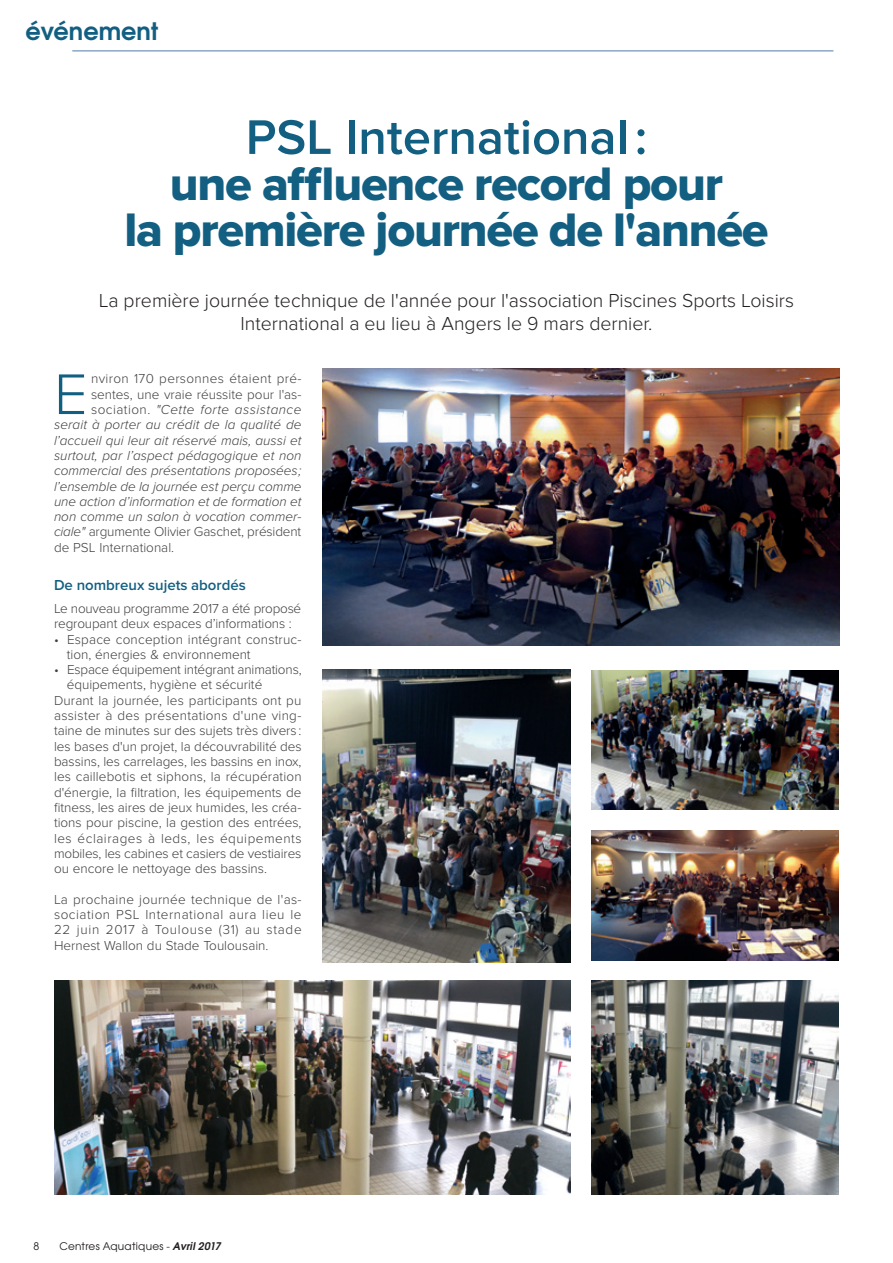
<style>
.page{position:relative;width:893px;height:1263px;background:#fff}
.page>*{position:absolute;margin:0;border:0;box-sizing:border-box;transform-origin:0 0}
._4-Texte{font:300 59.4px "Proxima Nova";color:#125f82}
._1-Titre{font:600 50.4px "Proxima Nova";color:#125f82}
._2-Sous_titre{font:48.75px/45.9px "Proxima Nova Extrabld";letter-spacing:-.025em;color:#125f82;text-align:center}
.t1{font:700 24px "Te X Gyre Adventor";color:#125f82}
._3-Chapo{font:300 19.5px/23.4px "Proxima Nova";color:#231f20;text-align:center}
._5-Titre_Paragraphe{font:600 15px "Proxima Nova";color:#125f82}
._4-Texte-2{font:300 13.5px/15.3px "Proxima Nova";color:#3e3e3f}
._4-Texte-3{font:italic 300 13.5px "Proxima Nova";color:#3e3e3f}
._4-Texte-4{font:italic 300 13.5px "Proxima Nova";letter-spacing:.035em;color:#3e3e3f}
._4-Texte-5{font:300 13.5px "Proxima Nova";letter-spacing:.025em;color:#3e3e3f}
.t2{font:10.5px "Te X Gyre Adventor";letter-spacing:.025em;color:#231f20}
.s1{font-style:normal}
.s2{font-style:italic}
.s3{font-weight:700;font-style:italic}
</style>
<div class="page">
<hr style="left:72px;top:51px;width:761px;height:1px;background:#507bac">
<img style="left:591px;top:830px;width:248px;height:131px">
<img style="left:591px;top:670px;width:248px;height:139px">
<img style="left:591px;top:980px;width:248px;height:214px">
<img style="left:323px;top:670px;width:247px;height:292px">
<img style="left:323px;top:369px;width:516px;height:277px">
<img style="left:54px;top:980px;width:516px;height:214px">
<h3 class="t1" style="left:26px;top:10px;width:134px">événement</h3>
<p class="_1-Titre" style="left:246px;top:108px;width:403px">PSL International :</p>
<p class="_2-Sous_titre" style="left:124px;top:164px;width:646px">une affluence record pour<br>la première journée de l'année</p>
<p class="_3-Chapo" style="left:99px;top:289px;width:697px">La première journée technique de l'année pour l'association Piscines Sports Loisirs<br>International a eu lieu à Angers le 9 mars dernier.</p>
<p class="_4-Texte" style="left:54px;top:360px;width:35px">E</p>
<p class="_4-Texte-5" style="left:91px;top:371px;width:212px">nviron 170 personnes étaient pré-</p>
<p class="_4-Texte-2" style="left:91px;top:387px;width:212px">sentes, une vraie réussite pour l'as-</p>
<p class="_4-Texte-4" style="left:91px;top:402px;width:212px"><span class="s1">sociation.</span> "Cette forte assistance</p>
<p class="_4-Texte-3" style="left:54px;top:417px;width:249px">serait à porter au crédit de la qualité de</p>
<p class="_4-Texte-3" style="left:54px;top:433px;width:249px">l’accueil qui leur ait réservé mais, aussi et</p>
<p class="_4-Texte-3" style="left:54px;top:448px;width:249px">surtout, par l’aspect pédagogique et non</p>
<p class="_4-Texte-3" style="left:54px;top:463px;width:249px">commercial des présentations proposées ;</p>
<p class="_4-Texte-3" style="left:54px;top:479px;width:249px">l’ensemble de la journée est perçu comme</p>
<p class="_4-Texte-3" style="left:54px;top:494px;width:249px">une action d’information et de formation et</p>
<p class="_4-Texte-3" style="left:54px;top:509px;width:249px">non comme un salon à vocation commer-</p>
<p class="_4-Texte-2" style="left:54px;top:525px;width:249px"><span class="s2">ciale"</span> argumente Olivier Gaschet, président</p>
<p class="_4-Texte-2" style="left:54px;top:540px;width:122px">de PSL International.</p>
<p class="_5-Titre_Paragraphe" style="left:54px;top:576px;width:193px">De nombreux sujets abordés</p>
<p class="_4-Texte-2" style="left:54px;top:601px;width:249px">Le nouveau programme 2017 a été proposé regroupant deux espaces d’informations :</p>
<p class="_4-Texte-2" style="left:67px;top:632px;width:236px;text-indent:-13px">• Espace conception intégrant construc&shy;tion, énergies &amp; environnement</p>
<p class="_4-Texte-2" style="left:67px;top:662px;width:236px;text-indent:-13px">• Espace équipement intégrant animations, équipements, hygiène et sécurité</p>
<p class="_4-Texte-2" style="left:54px;top:693px;width:249px;text-align:justify">Durant la journée, les participants ont pu assister à des présentations d'une ving&shy;taine de minutes sur des sujets très divers : les bases d'un projet, la découvrabilité des bassins, les carrelages, les bassins en inox, les caillebotis et siphons, la récupération d'énergie, la filtration, les équipements de fitness, les aires de jeux humides, les créa&shy;tions pour piscine, la gestion des entrées, les éclairages à leds, les équipements mobiles, les cabines et casiers de vestiaires ou encore le nettoyage des bassins.</p>
<p class="_4-Texte-2" style="left:54px;top:892px;width:249px;text-align:justify">La prochaine journée technique de l'as&shy;sociation PSL International aura lieu le 22 juin 2017 à Toulouse (31) au stade Hernest Wallon du Stade Toulousain.</p>
<p class="t2" style="left:34px;top:1238px;width:189px">8 Centres Aquatiques - <span class="s3">Avril 2017</span></p>
</div>
